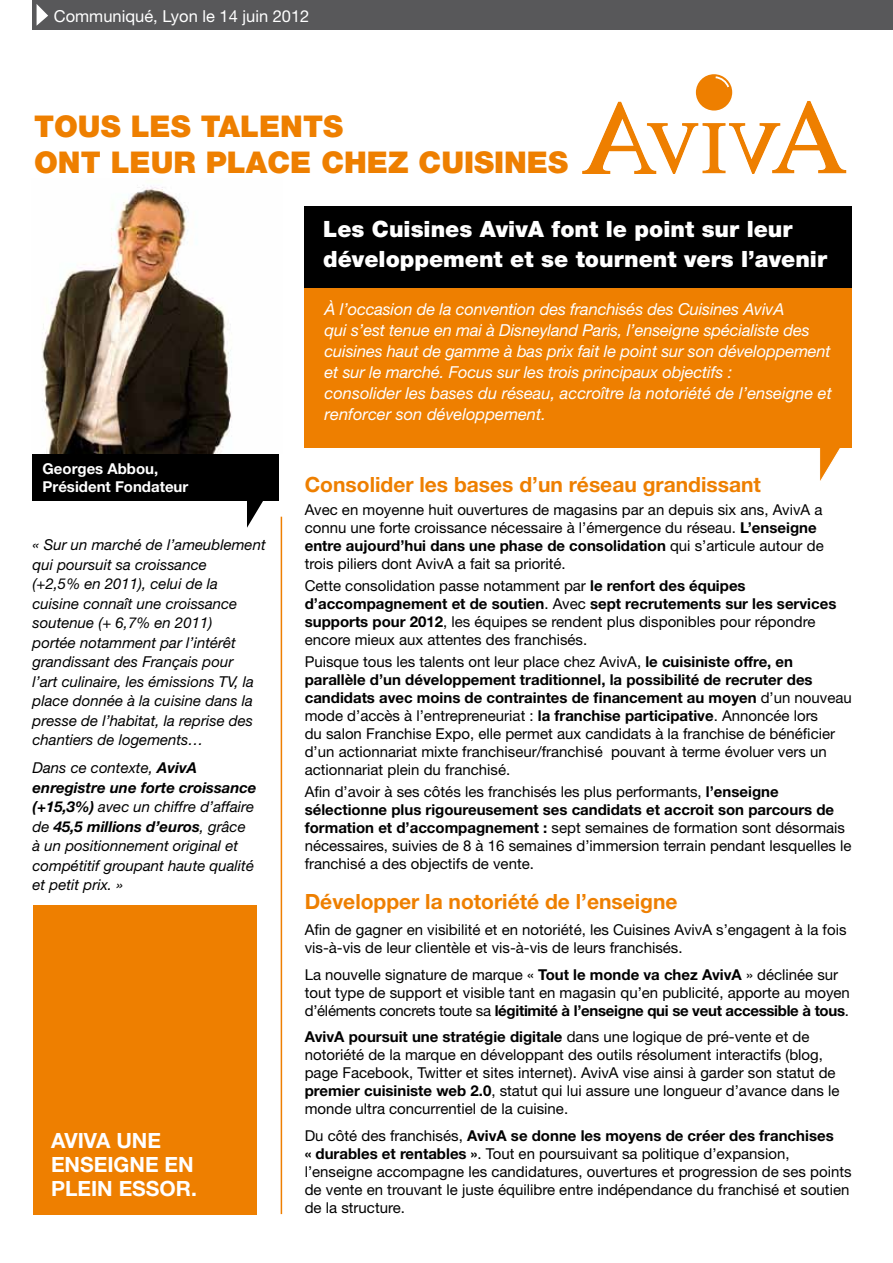
<style>
.page{position:relative;width:893px;height:1263px;background:#fff}
.page>*{position:absolute;margin:0;border:0;box-sizing:border-box;transform-origin:0 0}
.t1{font:900 30px/36px "Helvetica Neue";color:#ee7f00}
.t2{font:900 22.5px/30px "Helvetica Neue";color:#fff}
.t3{font:700 21px "Helvetica Neue";color:#ee7f00}
.t4{font:700 21px/24px "Helvetica Neue";color:#fff}
.t5{font:italic 16.5px/21px "Helvetica Neue";letter-spacing:-.01em;color:#fff}
.t6{font:16.5px "Helvetica Neue";color:#fff}
.t7{font:15px/18px "Helvetica Neue";color:#000}
.t8{font:italic 15px/19.5px "Helvetica Neue";color:#000}
.t9{font:700 15px/18px "Helvetica Neue";color:#fff}
.s1{font-weight:700}
</style>
<div class="page">
<div style="left:33px;top:449px;width:246px;height:51px;background:#000"></div>
<svg style="left:247px;top:500px;width:31px;height:28px"></svg>
<img style="left:33px;top:186px;width:246px;height:267px">
<svg style="left:820px;top:448px;width:21px;height:33px"></svg>
<hr style="left:281px;top:517px;width:1px;height:697px;background:#ee7f00">
<div style="left:33px;top:906px;width:224px;height:309px;background:#ee7f00"></div>
<div style="left:33px;top:0;width:860px;height:30px;background:#58585a"></div>
<svg style="left:37px;top:4px;width:11px;height:22px"></svg>
<div style="left:305px;top:283px;width:547px;height:165px;background:#ee7f00"></div>
<div style="left:305px;top:207px;width:547px;height:81px;background:#000"></div>
<svg style="left:582px;top:101px;width:264px;height:73px"></svg>
<div style="left:695px;top:73px;width:38px;height:38px;background:#ee7f00;border-radius:50%"></div>
<div style="left:694px;top:72px;width:40px;height:40px;border:2px solid #fff;border-radius:50%"></div>
<svg style="left:715px;top:75px;width:16px;height:13px"></svg>
<p class="t6" style="left:54px;top:6px;width:257px">Communiqué, Lyon le 14 juin 2012</p>
<h1 class="t1" style="left:34px;top:109px;width:536px">TOUS LES TALENTS<br>ONT LEUR PLACE CHEZ CUISINES</h1>
<h2 class="t2" style="left:323px;top:214px;width:505px">Les Cuisines AvivA font le point sur leur développement et se tournent vers l’avenir</h2>
<p class="t9" style="left:43px;top:459px;width:147px">Georges Abbou,<br>Président Fondateur</p>
<p class="t8" style="left:33px;top:535px;width:235px">« Sur un marché de l’ameublement qui poursuit sa croissance<br>(+2,5% en 2011), celui de la cuisine connaît une croissance soutenue (+ 6,7% en 2011)<br>portée notamment par l’intérêt grandissant des Français pour<br>l’art culinaire, les émissions TV, la place donnée à la cuisine dans la presse de l’habitat, la reprise des chantiers de logements…</p>
<p class="t8" style="left:33px;top:758px;width:225px">Dans ce contexte, <span class="s1">AvivA enregistre une forte croissance (+15,3%)</span> avec un chiffre d’affaire de <span class="s1">45,5 millions d’euros</span>, grâce à un positionnement original et compétitif groupant haute qualité et petit prix. »</p>
<h3 class="t4" style="left:51px;top:1127px;width:147px">AvivA une enseigne en plein essor.</h3>
<p class="t5" style="left:325px;top:298px;width:509px">À l’occasion de la convention des franchisés des Cuisines AvivA<br>qui s’est tenue en mai à Disneyland Paris, l’enseigne spécialiste des cuisines haut de gamme à bas prix fait le point sur son développement et sur le marché. Focus sur les trois principaux objectifs :<br>consolider les bases du réseau, accroître la notoriété de l’enseigne et renforcer son développement.</p>
<h3 class="t3" style="left:305px;top:472px;width:458px">Consolider les bases d’un réseau grandissant</h3>
<p class="t7" style="left:305px;top:500px;width:520px">Avec en moyenne huit ouvertures de magasins par an depuis six ans, AvivA a connu une forte croissance nécessaire à l’émergence du réseau. <span class="s1">L’enseigne entre aujourd’hui dans une phase de consolidation</span> qui s’articule autour de trois piliers dont AvivA a fait sa priorité.</p>
<p class="t7" style="left:305px;top:576px;width:533px">Cette consolidation passe notamment par <span class="s1">le renfort des équipes d’accompagnement et de soutien</span>. Avec <span class="s1">sept recrutements sur les services supports pour 2012</span>, les équipes se rendent plus disponibles pour répondre encore mieux aux attentes des franchisés.</p>
<p class="t7" style="left:305px;top:652px;width:549px">Puisque tous les talents ont leur place chez AvivA, <span class="s1">le cuisiniste offre, en parallèle d’un développement traditionnel, la possibilité de recruter des candidats avec moins de contraintes de financement au moyen</span> d’un nouveau mode d’accès à l’entrepreneuriat : <span class="s1">la franchise participative</span>. Annoncée lors<br>du salon Franchise Expo, elle permet aux candidats à la franchise de bénéficier d’un actionnariat mixte franchiseur/franchisé pouvant à terme évoluer vers un actionnariat plein du franchisé.</p>
<p class="t7" style="left:305px;top:783px;width:548px">Afin d’avoir à ses côtés les franchisés les plus performants, <span class="s1">l’enseigne sélectionne plus rigoureusement ses candidats et accroit son parcours de formation et d’accompagnement :</span> sept semaines de formation sont désormais nécessaires, suivies de 8 à 16 semaines d’immersion terrain pendant lesquelles le franchisé a des objectifs de vente.</p>
<h3 class="t3" style="left:305px;top:888px;width:374px">Développer la notoriété de l’enseigne</h3>
<p class="t7" style="left:305px;top:921px;width:543px">Afin de gagner en visibilité et en notoriété, les Cuisines AvivA s’engagent à la fois vis-à-vis de leur clientèle et vis-à-vis de leurs franchisés.</p>
<p class="t7" style="left:305px;top:965px;width:547px">La nouvelle signature de marque « <span class="s1">Tout le monde va chez AvivA</span> » déclinée sur tout type de support et visible tant en magasin qu’en publicité, apporte au moyen d’éléments concrets toute sa <span class="s1">légitimité à l’enseigne qui se veut accessible à tous</span>.</p>
<p class="t7" style="left:305px;top:1028px;width:536px"><span class="s1">AvivA poursuit une stratégie digitale</span> dans une logique de pré-vente et de notoriété de la marque en développant des outils résolument interactifs (blog, page Facebook, Twitter et sites internet). AvivA vise ainsi à garder son statut de <span class="s1">premier cuisiniste web 2.0</span>, statut qui lui assure une longueur d’avance dans le monde ultra concurrentiel de la cuisine.</p>
<p class="t7" style="left:305px;top:1126px;width:548px">Du côté des franchisés, <span class="s1">AvivA se donne les moyens de créer des franchises<br>« durables et rentables »</span>. Tout en poursuivant sa politique d’expansion, l’enseigne accompagne les candidatures, ouvertures et progression de ses points de vente en trouvant le juste équilibre entre indépendance du franchisé et soutien de la structure.</p>
</div>
